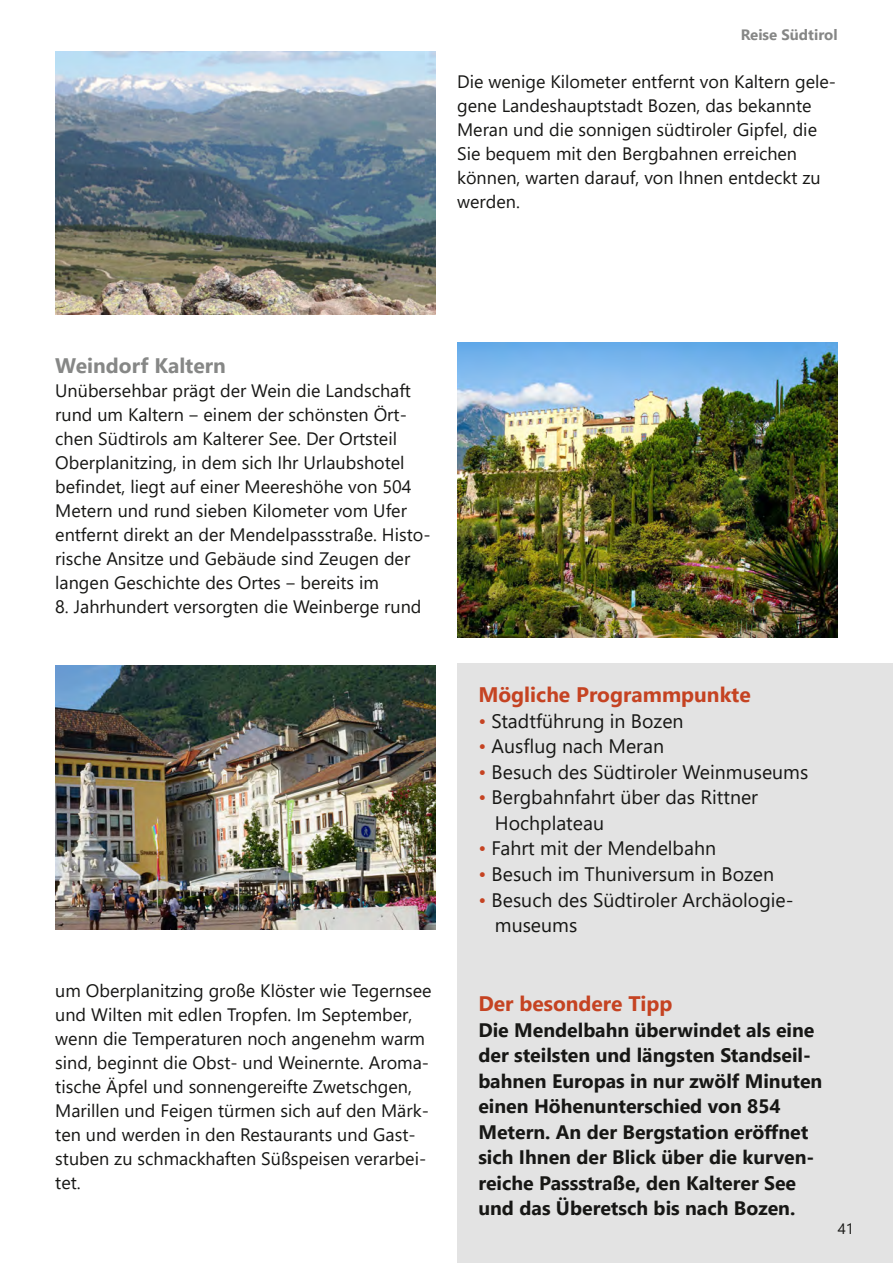
<style>
.page{position:relative;width:893px;height:1263px;background:#fff}
.page>*{position:absolute;margin:0;border:0;box-sizing:border-box;transform-origin:0 0}
.t1{font:700 21px "Segoe UI";color:#c54322}
.t2{font:700 21px "Segoe UI";color:#868786}
.t3{font:700 19.5px/25.5px "Segoe UI";color:#171715}
.t4{font:19.5px/25.5px "Segoe UI";color:#171715}
.t5{font:18px/24px "Segoe UI";color:#171715}
.t6{font:700 15px "Segoe UI";color:#868786}
.t7{font:15px "Segoe UI";color:#171715}
.s1{color:#c54322}
</style>
<div class="page">
<img style="left:55px;top:51px;width:381px;height:264px">
<img style="left:55px;top:665px;width:381px;height:264px">
<img style="left:457px;top:342px;width:381px;height:296px">
<div style="left:457px;top:663px;width:436px;height:600px;background:#e3e3e3"></div>
<p class="t6" style="left:741px;top:29px;width:98px">Reise Südtirol</p>
<p class="t5" style="left:457px;top:72px;width:380px">Die wenige Kilometer entfernt von Kaltern gele&shy;gene Landeshauptstadt Bozen, das bekannte Meran und die sonnigen südtiroler Gipfel, die Sie bequem mit den Bergbahnen erreichen können, warten darauf, von Ihnen entdeckt zu werden.</p>
<p class="t2" style="left:55px;top:357px;width:172px">Weindorf Kaltern</p>
<p class="t5" style="left:55px;top:380px;width:377px">Unübersehbar prägt der Wein die Landschaft rund um Kaltern ‒ einem der schönsten Ört&shy;chen Südtirols am Kalterer See. Der Ortsteil Oberplanitzing, in dem sich Ihr Urlaubshotel befindet, liegt auf einer Meereshöhe von 504<br>Metern und rund sieben Kilometer vom Ufer entfernt direkt an der Mendelpassstraße. Histo&shy;rische Ansitze und Gebäude sind Zeugen der langen Geschichte des Ortes ‒ bereits im</p>
<p class="t5" style="left:55px;top:596px;width:368px">8. Jahrhundert versorgten die Weinberge rund</p>
<p class="t5" style="left:55px;top:980px;width:378px">um Oberplanitzing große Klöster wie Tegernsee und Wilten mit edlen Tropfen. Im September, wenn die Temperaturen noch angenehm warm sind, beginnt die Obst- und Weinernte. Aroma&shy;tische Äpfel und sonnengereifte Zwetschgen, Marillen und Feigen türmen sich auf den Märk&shy;ten und werden in den Restaurants und Gast&shy;stuben zu schmackhaften Süßspeisen verarbei&shy;tet.</p>
<p class="t1" style="left:478px;top:687px;width:274px">Mögliche Programmpunkte</p>
<p class="t4" style="left:478px;top:710px;width:207px"><span class="s1">•</span> Stadtführung in Bozen</p>
<p class="t4" style="left:478px;top:736px;width:187px"><span class="s1">•</span> Ausflug nach Meran</p>
<p class="t4" style="left:478px;top:761px;width:331px"><span class="s1">•</span> Besuch des Südtiroler Weinmuseums</p>
<p class="t4" style="left:495px;top:787px;width:265px;text-indent:-16px"><span class="s1">•</span> Bergbahnfahrt über das Rittner<br>Hochplateau</p>
<p class="t4" style="left:478px;top:838px;width:239px"><span class="s1">•</span> Fahrt mit der Mendelbahn</p>
<p class="t4" style="left:478px;top:863px;width:297px"><span class="s1">•</span> Besuch im Thuniversum in Bozen</p>
<p class="t4" style="left:495px;top:889px;width:300px;text-indent:-16px"><span class="s1">•</span> Besuch des Südtiroler Archäologie&shy;museums</p>
<p class="t1" style="left:478px;top:996px;width:196px">Der besondere Tipp</p>
<p class="t3" style="left:478px;top:1019px;width:345px">Die Mendelbahn überwindet als eine der steilsten und längsten Standseil&shy;bahnen Europas in nur zwölf Minuten einen Höhenunterschied von 854<br>Metern. An der Bergstation eröffnet sich Ihnen der Blick über die kurven&shy;reiche Passstraße, den Kalterer See und das Überetsch bis nach Bozen.</p>
<p class="t7" style="left:838px;top:1223px;width:18px">41</p>
</div>
